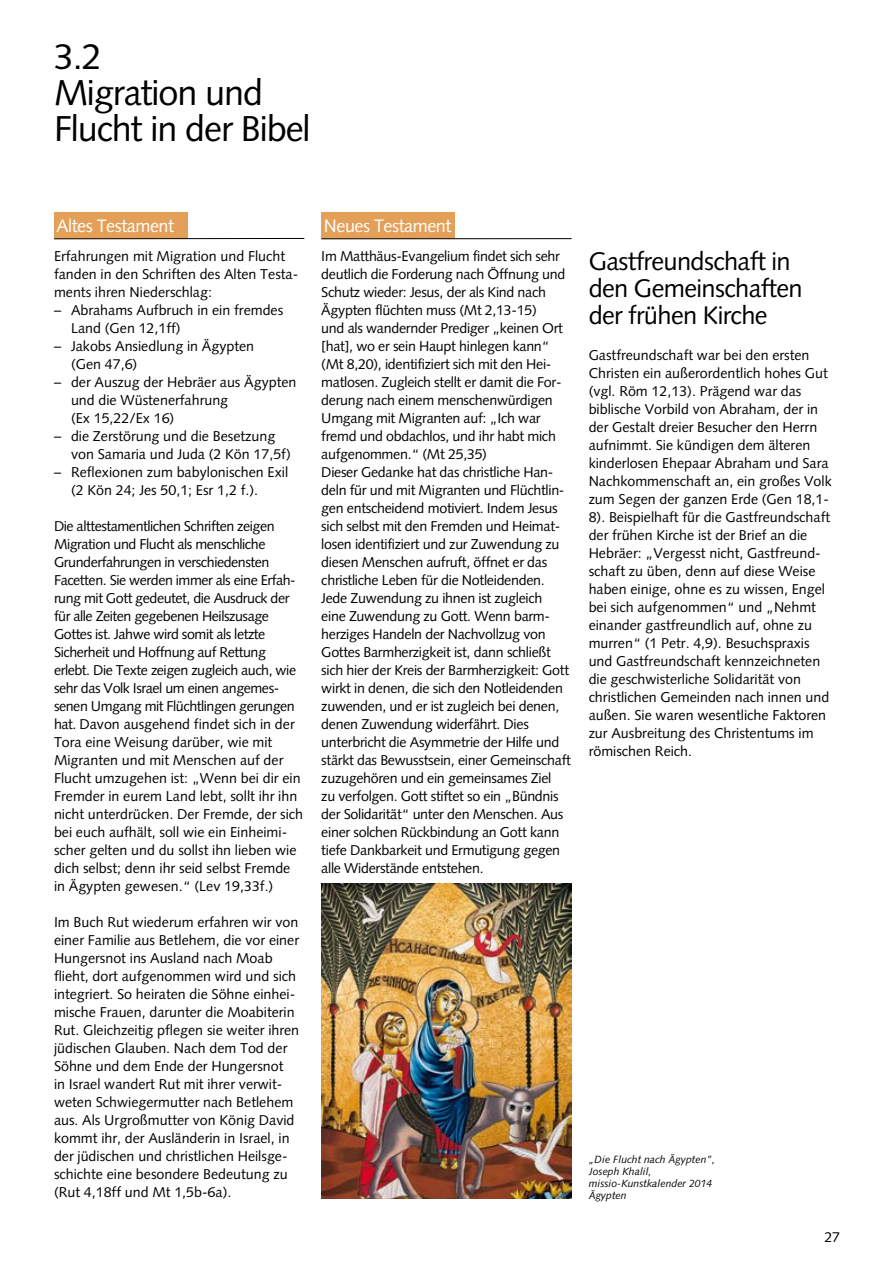
<style>
.page{position:relative;width:893px;height:1263px;background:#fff}
.page>*{position:absolute;margin:0;border:0;box-sizing:border-box;transform-origin:0 0}
.t1{font:36px/36px "Syntax";letter-spacing:-.03em;color:#000}
.t2{font:25.5px/27px "Syntax";letter-spacing:-.025em;color:#000}
.t3{font:18px "Syntax";letter-spacing:-.025em;color:#fff}
.t4{font:14.25px/18px "Syntax";color:#000}
.t5{font:14.25px/18px "Syntax";letter-spacing:-.02em;color:#000}
.t6{font:14.25px/18px "Syntax";letter-spacing:-.03em;color:#000}
.t7{font:italic 10.5px/12px "Syntax";color:#000}
</style>
<div class="page">
<div style="left:54px;top:213px;width:134px;height:26px;background:#e4a058"></div>
<div style="left:321px;top:213px;width:134px;height:26px;background:#e4a058"></div>
<hr style="left:54px;top:238px;width:250px;height:1px;background:#000">
<hr style="left:321px;top:238px;width:251px;height:1px;background:#000">
<img style="left:321px;top:883px;width:251px;height:315px">
<h1 class="t1" style="left:54px;top:39px;width:258px">3.2<br>Migration und<br>Flucht in der Bibel</h1>
<p class="t3" style="left:57px;top:215px;width:119px">Altes Testament</p>
<p class="t3" style="left:324px;top:215px;width:129px">Neues Testament</p>
<p class="t4" style="left:54px;top:247px;width:246px">Erfahrungen mit Migration und Flucht fanden in den Schriften des Alten Testa&shy;ments ihren Niederschlag:</p>
<p class="t4" style="left:71px;top:301px;width:214px;text-indent:-17px">– Abrahams Aufbruch in ein fremdes<br>Land (Gen 12,1ff)</p>
<p class="t4" style="left:71px;top:337px;width:185px;text-indent:-17px">– Jakobs Ansiedlung in Ägypten (Gen 47,6)</p>
<p class="t4" style="left:71px;top:373px;width:227px;text-indent:-17px">– der Auszug der Hebräer aus Ägypten und die Wüstenerfahrung<br>(Ex 15,22/Ex 16)</p>
<p class="t4" style="left:71px;top:427px;width:221px;text-indent:-17px">– die Zerstörung und die Besetzung von Samaria und Juda (2 Kön 17,5f)</p>
<p class="t4" style="left:71px;top:463px;width:219px;text-indent:-17px">– Reflexionen zum babylonischen Exil (2 Kön 24; Jes 50,1; Esr 1,2 f.).</p>
<p class="t6" style="left:54px;top:517px;width:251px">Die alttestamentlichen Schriften zeigen Migration und Flucht als menschliche Grunderfahrungen in verschiedensten Facetten. Sie werden immer als eine Erfah&shy;rung mit Gott gedeutet, die Ausdruck der für alle Zeiten gegebenen Heilszusage Gottes ist. Jahwe wird somit als letzte Sicherheit und Hoffnung auf Rettung erlebt. Die Texte zeigen zugleich auch, wie sehr das Volk Israel um einen angemes&shy;senen Umgang mit Flüchtlingen gerungen hat. Davon ausgehend findet sich in der Tora eine Weisung darüber, wie mit Migranten und mit Menschen auf der Flucht umzugehen ist: „Wenn bei dir ein Fremder in eurem Land lebt, sollt ihr ihn nicht unterdrücken. Der Fremde, der sich bei euch aufhält, soll wie ein Einheimi&shy;scher gelten und du sollst ihn lieben wie dich selbst; denn ihr seid selbst Fremde in Ägypten gewesen.“ (Lev 19,33f.)</p>
<p class="t4" style="left:54px;top:913px;width:247px">Im Buch Rut wiederum erfahren wir von einer Familie aus Betlehem, die vor einer Hungersnot ins Ausland nach Moab flieht, dort aufgenommen wird und sich integriert. So heiraten die Söhne einhei&shy;mische Frauen, darunter die Moabiterin Rut. Gleichzeitig pflegen sie weiter ihren jüdischen Glauben. Nach dem Tod der Söhne und dem Ende der Hungersnot<br>in Israel wandert Rut mit ihrer verwit&shy;weten Schwiegermutter nach Betlehem aus. Als Urgroßmutter von König David kommt ihr, der Ausländerin in Israel, in der jüdischen und christlichen Heilsge&shy;schichte eine besondere Bedeutung zu (Rut 4,18ff und Mt 1,5b-6a).</p>
<p class="t5" style="left:321px;top:247px;width:251px">Im Matthäus-Evangelium findet sich sehr deutlich die Forderung nach Öffnung und Schutz wieder: Jesus, der als Kind nach Ägypten flüchten muss (Mt 2,13-15)<br>und als wandernder Prediger „keinen Ort [hat], wo er sein Haupt hinlegen kann“ (Mt 8,20), identifiziert sich mit den Hei&shy;matlosen. Zugleich stellt er damit die For&shy;derung nach einem menschenwürdigen Umgang mit Migranten auf: „Ich war fremd und obdachlos, und ihr habt mich aufgenommen.“ (Mt 25,35)<br>Dieser Gedanke hat das christliche Han&shy;deln für und mit Migranten und Flüchtlin&shy;gen entscheidend motiviert. Indem Jesus sich selbst mit den Fremden und Heimat&shy;losen identifiziert und zur Zuwendung zu diesen Menschen aufruft, öffnet er das christliche Leben für die Notleidenden.<br>Jede Zuwendung zu ihnen ist zugleich<br>eine Zuwendung zu Gott. Wenn barm&shy;herziges Handeln der Nachvollzug von Gottes Barmherzigkeit ist, dann schließt sich hier der Kreis der Barmherzigkeit: Gott wirkt in denen, die sich den Notleidenden zuwenden, und er ist zugleich bei denen, denen Zuwendung widerfährt. Dies unterbricht die Asymmetrie der Hilfe und stärkt das Bewusstsein, einer Gemeinschaft zuzugehören und ein gemeinsames Ziel<br>zu verfolgen. Gott stiftet so ein „Bündnis der Solidarität“ unter den Menschen. Aus einer solchen Rückbindung an Gott kann tiefe Dankbarkeit und Ermutigung gegen alle Widerstände entstehen.</p>
<h2 class="t2" style="left:589px;top:248px;width:216px">Gastfreundschaft in den Gemeinschaften der frühen Kirche</h2>
<p class="t4" style="left:589px;top:346px;width:245px">Gastfreundschaft war bei den ersten Christen ein außerordentlich hohes Gut (vgl. Röm 12,13). Prägend war das biblische Vorbild von Abraham, der in der Gestalt dreier Besucher den Herrn aufnimmt. Sie kündigen dem älteren kinderlosen Ehepaar Abraham und Sara Nachkommenschaft an, ein großes Volk zum Segen der ganzen Erde (Gen 18,1- 8). Beispielhaft für die Gastfreundschaft der frühen Kirche ist der Brief an die Hebräer: „Vergesst nicht, Gastfreund&shy;schaft zu üben, denn auf diese Weise haben einige, ohne es zu wissen, Engel bei sich aufgenommen“ und „Nehmt einander gastfreundlich auf, ohne zu murren“ (1 Petr. 4,9). Besuchspraxis und Gastfreundschaft kennzeichneten die geschwisterliche Solidarität von christlichen Gemeinden nach innen und außen. Sie waren wesentliche Faktoren zur Ausbreitung des Christentums im römischen Reich.</p>
<p class="t7" style="left:589px;top:1153px;width:128px">„Die Flucht nach Ägypten”,<br>Joseph Khalil, missio-Kunstkalender 2014<br>Ägypten</p>
<p class="t4" style="left:824px;top:1228px;width:17px">27</p>
</div>
